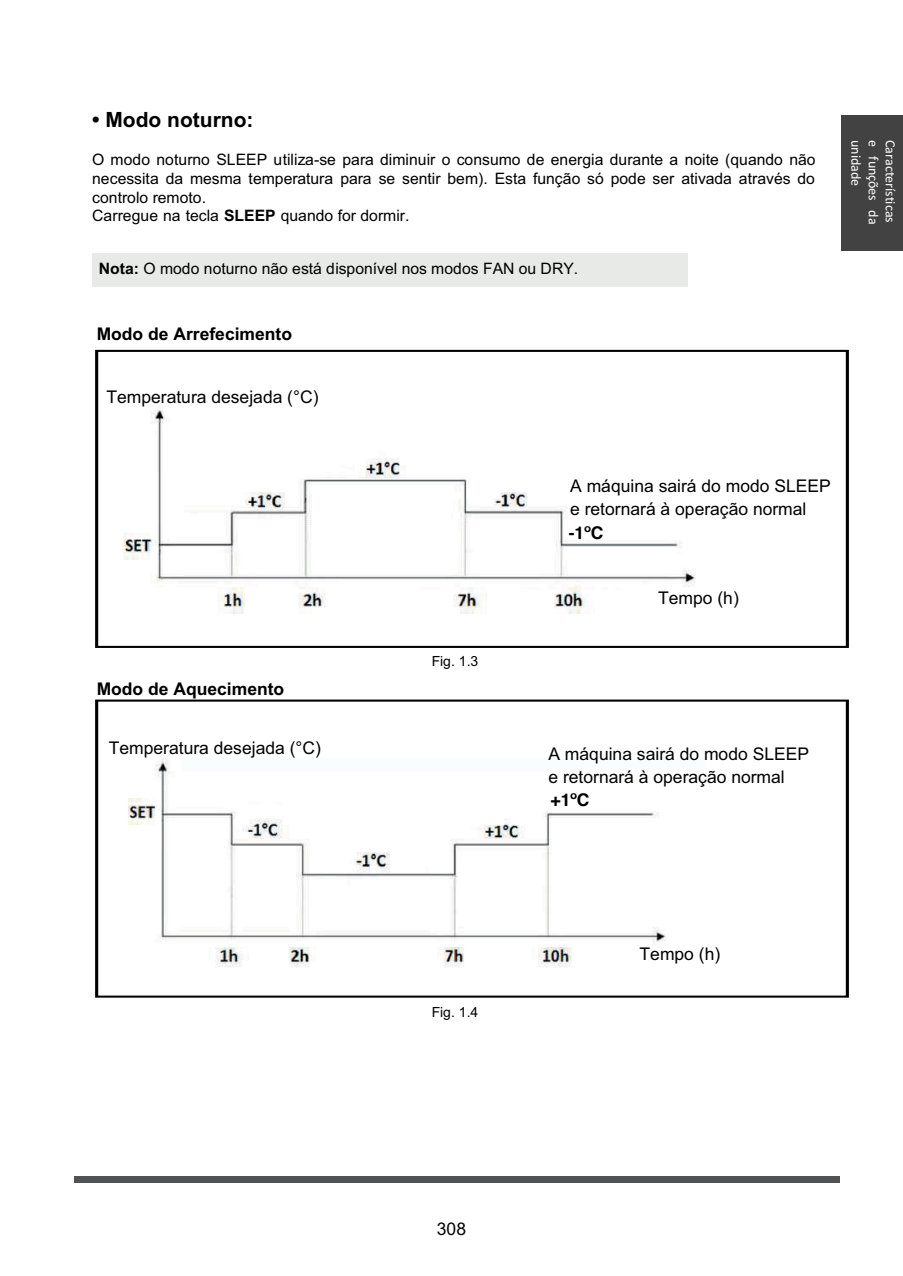
<style>
.page{position:relative;width:903px;height:1276px;background:#fff}
.page>*{position:absolute;margin:0;border:0;box-sizing:border-box;transform-origin:0 0}
.t1{font:700 21px "Arial";color:#000001}
.t2{font:17.5px/22.8px "Arial";color:#000001}
.t3{font:700 17.5px "Arial";color:#000001}
.t4{font:700 17.5px "Helvetica";color:#000001}
.t5{font:17.5px "Arial";color:#000001}
.t6{font:15.75px/18.7px "Arial";letter-spacing:.005em;color:#000001}
.t7{font:14px "Calibri";letter-spacing:-.005em;color:#fff}
.t8{font:14px "Arial";color:#000001}
.s1{font-style:inherit}
.s2{font-weight:700}
</style>
<div class="page">
<div style="left:92px;top:253px;width:596px;height:33px;background:#e8eae8"></div>
<div style="left:842px;top:115px;width:61px;height:136px;background:#424243"></div>
<div style="left:74px;top:1177px;width:766px;height:6px;background:#505153"></div>
<svg style="left:95px;top:350px;width:754px;height:298px"></svg>
<img style="left:111px;top:398px;width:598px;height:215px">
<svg style="left:95px;top:699px;width:754px;height:298px"></svg>
<img style="left:102px;top:745px;width:621px;height:228px">
<h1 class="t1" style="left:92px;top:106px;width:163px"><span class="s1">•</span> Modo noturno:</h1>
<p class="t6" style="left:92px;top:151px;width:725px">O modo noturno SLEEP utiliza-se para diminuir o consumo de energia durante a noite (quando não necessita da mesma temperatura para se sentir bem). Esta função só pode ser ativada através do controlo remoto.<br>Carregue na tecla <span class="s2">SLEEP</span> quando for dormir.</p>
<p class="t6" style="left:99px;top:259px;width:481px"><span class="s2">Nota:</span> O modo noturno não está disponível nos modos FAN ou DRY.</p>
<p class="t3" style="left:97px;top:322px;width:197px">Modo de Arrefecimento</p>
<p class="t2" style="left:106px;top:386px;width:214px">Temperatura desejada (°C)</p>
<p class="t7" style="left:865px;top:140px;width:48px;rotate:90deg">unidade</p>
<p class="t7" style="left:882px;top:140px;width:86px;rotate:90deg">e funções da</p>
<p class="t7" style="left:899px;top:140px;width:84px;rotate:90deg">Características</p>
<p class="t3" style="left:97px;top:677px;width:189px">Modo de Aquecimento</p>
<p class="t2" style="left:109px;top:737px;width:214px">Temperatura desejada (°C)</p>
<p class="t8" style="left:432px;top:651px;width:48px">Fig. 1.3</p>
<p class="t2" style="left:570px;top:474px;width:262px">A máquina sairá do modo SLEEP e retornará à operação normal</p>
<p class="t4" style="left:569px;top:522px;width:36px">-1ºC</p>
<p class="t2" style="left:658px;top:587px;width:82px">Tempo (h)</p>
<p class="t2" style="left:548px;top:743px;width:262px">A máquina sairá do modo SLEEP e retornará à operação normal</p>
<p class="t4" style="left:551px;top:789px;width:40px">+1ºC</p>
<p class="t8" style="left:432px;top:1003px;width:48px">Fig. 1.4</p>
<p class="t2" style="left:640px;top:943px;width:82px">Tempo (h)</p>
<p class="t5" style="left:437px;top:1217px;width:31px">308</p>
</div>
